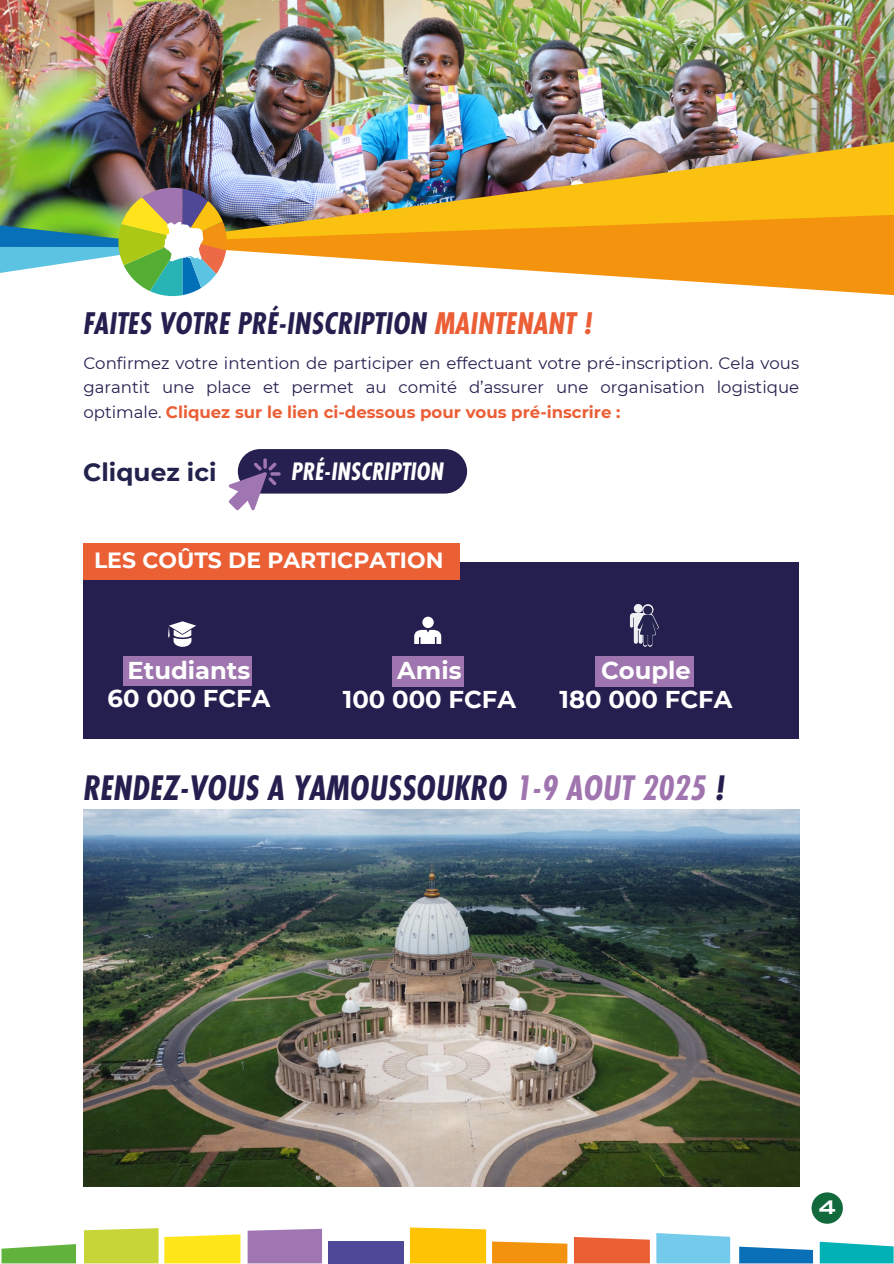
<style>
.page{position:relative;width:894px;height:1264px;background:#fff}
.page>*{position:absolute;margin:0;border:0;box-sizing:border-box;transform-origin:0 0}
.t1{font:italic 700 36.9px "Futura PT Cond";color:#251f4f}
.t2{font:italic 700 32.7px "Futura PT Cond";color:#251f4f}
.t3{font:italic 700 26.25px "Futura PT Cond";color:#fff}
.t4{font:700 24.75px "Montserrat";color:#23224d}
.t5{font:700 24.3px/28.5px "Montserrat";color:#fff;text-align:center}
.t6{font:700 22.05px "Montserrat";color:#fff}
.t7{font:19.5px "Monument Extended";color:#fff}
.t8{font:16.5px/24.8px "Montserrat";color:#25204f;text-align:justify}
.s1{color:#eb5e36}
.s2{font-weight:700;color:#eb5e36}
.s3{color:#a075af}
</style>
<div class="page">
<div style="left:83px;top:562px;width:715px;height:176px;background:#251f4f"></div>
<div style="left:123px;top:656px;width:128px;height:30px;background:#9e75ae"></div>
<svg style="left:168px;top:621px;width:28px;height:26px"></svg>
<div style="left:392px;top:656px;width:71px;height:30px;background:#9e75ae"></div>
<svg style="left:414px;top:630px;width:27px;height:14px"></svg>
<div style="left:422px;top:616px;width:11px;height:12px;background:#fff;border-radius:50%"></div>
<div style="left:83px;top:543px;width:377px;height:37px;background:#eb5f35"></div>
<div style="left:633px;top:604px;width:9px;height:9px;background:#eceff1;border-radius:50%"></div>
<svg style="left:642px;top:604px;width:11px;height:11px"></svg>
<div style="left:643px;top:605px;width:9px;height:9px;background:#24224e;border-radius:50%"></div>
<svg style="left:629px;top:613px;width:29px;height:33px"></svg>
<div style="left:595px;top:656px;width:98px;height:30px;background:#9e75ae"></div>
<svg style="left:1px;top:1244px;width:75px;height:19px"></svg>
<div style="left:84px;top:1228px;width:74px;height:35px;background:#c7d539"></div>
<svg style="left:164px;top:1234px;width:76px;height:29px;background:#ffe729"></svg>
<svg style="left:247px;top:1228px;width:75px;height:35px;background:#a47db6"></svg>
<div style="left:410px;top:1227px;width:76px;height:36px;background:#fdc304"></div>
<div style="left:574px;top:1237px;width:75px;height:26px;background:#eb5f35"></div>
<svg style="left:656px;top:1233px;width:74px;height:30px;background:#7ccdeb"></svg>
<svg style="left:492px;top:1241px;width:75px;height:22px;background:#f39920"></svg>
<div style="left:328px;top:1241px;width:76px;height:22px;background:#4f4898"></div>
<svg style="left:739px;top:1246px;width:73px;height:17px"></svg>
<svg style="left:819px;top:1241px;width:74px;height:22px;background:#25bdc0"></svg>
<div style="left:811px;top:1192px;width:31px;height:31px;background:#126a3c;border-radius:50%"></div>
<img style="left:0;top:0;width:893px;height:188px">
<img style="left:121px;top:132px;width:772px;height:80px">
<svg style="left:171px;top:212px;width:722px;height:85px;fill:#f3930e"></svg>
<img style="left:0;top:188px;width:227px;height:108px">
<div style="left:238px;top:449px;width:229px;height:44px;background:#25204f;border-radius:22px"></div>
<svg style="left:229px;top:458px;width:51px;height:52px"></svg>
<img style="left:83px;top:809px;width:716px;height:377px">
<h5 class="t2" style="left:83px;top:302px;width:511px">FAITES VOTRE PRÉ-INSCRIPTION <span class="s1">MAINTENANT !</span></h5>
<h4 class="t8" style="left:83px;top:350px;width:717px">Confirmez votre intention de participer en effectuant votre pré-inscription. Cela vous garantit une place et permet au comité d’assurer une organisation logistique optimale. <span class="s2">Cliquez sur le lien ci-dessous pour vous pré-inscrire :</span></h4>
<h4 class="t4" style="left:83px;top:457px;width:135px">Cliquez ici</h4>
<p class="t3" style="left:291px;top:454px;width:154px">PRÉ-INSCRIPTION</p>
<h2 class="t6" style="left:94px;top:547px;width:351px">LES COÛTS DE PARTICPATION</h2>
<p class="t5" style="left:107px;top:655px;width:164px">Etudiants<br>60 000 FCFA</p>
<h3 class="t5" style="left:343px;top:656px;width:175px">Amis<br>100 000 FCFA</h3>
<h4 class="t5" style="left:559px;top:656px;width:174px">Couple<br>180 000 FCFA</h4>
<h4 class="t1" style="left:83px;top:763px;width:643px">RENDEZ-VOUS A YAMOUSSOUKRO <span class="s3">1-9 AOUT 2025</span> !</h4>
<p class="t7" style="left:818px;top:1196px;width:19px">4</p>
</div>
